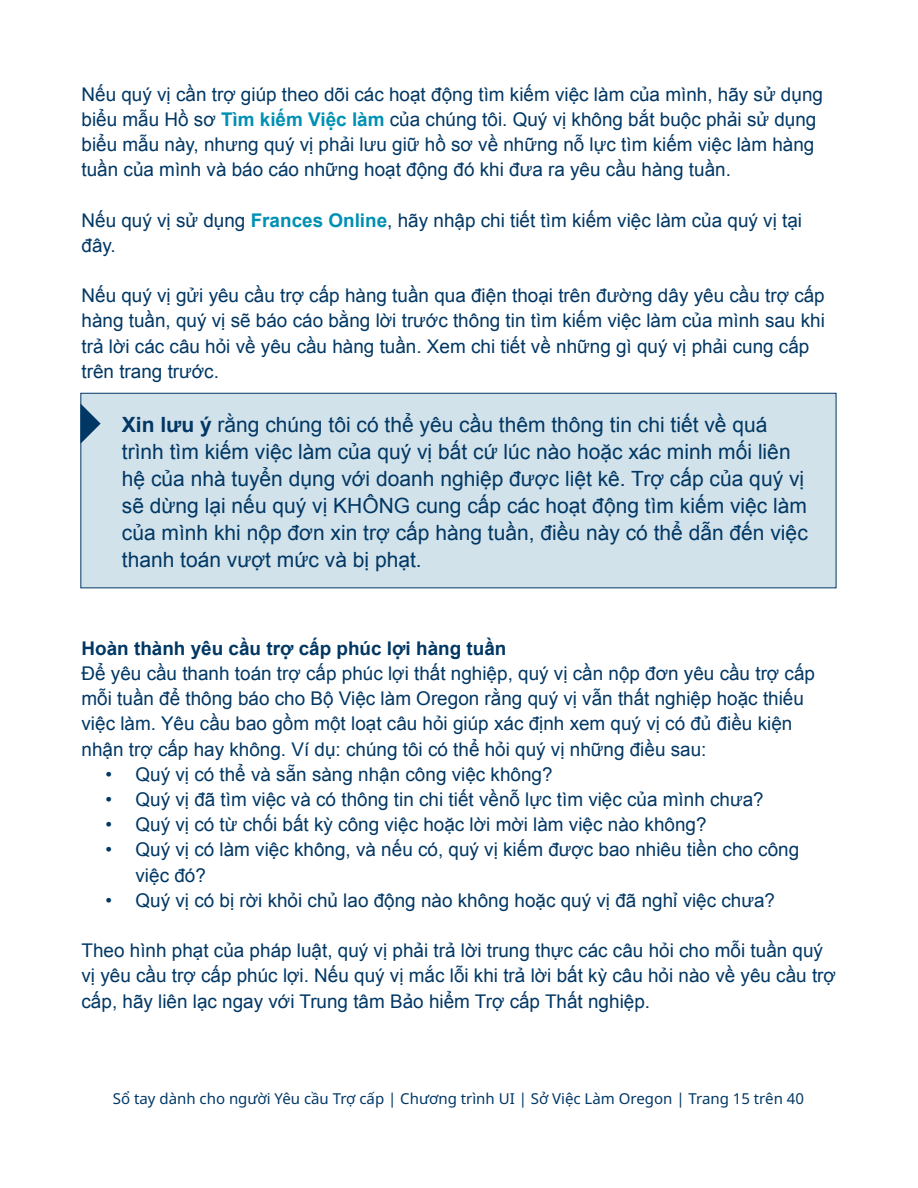
<style>
.page{position:relative;width:918px;height:1188px;background:#fff}
.page>*{position:absolute;margin:0;border:0;box-sizing:border-box;transform-origin:0 0}
.t1{font:21px/27px "Arial";color:#003764}
.t2{font:18.9px/25.2px "Arial";color:#003764}
.t3{font:700 18.9px "Arial";color:#003764}
.t4{font:15px "Noto Sans";color:#003764}
.s1{font-weight:700;color:#0090b3}
.s2{font-weight:700}
</style>
<div class="page">
<div style="left:80px;top:393px;width:756px;height:195px;background:#d2e2ea;border:1px solid #003764"></div>
<svg style="left:80px;top:403px;width:21px;height:41px"></svg>
<p class="t2" style="left:82px;top:82px;width:743px">Nếu quý vị cần trợ giúp theo dõi các hoạt động tìm kiếm việc làm của mình, hãy sử dụng biểu mẫu Hồ sơ <span class="s1">Tìm kiếm Việc làm</span> của chúng tôi. Quý vị không bắt buộc phải sử dụng biểu mẫu này, nhưng quý vị phải lưu giữ hồ sơ về những nỗ lực tìm kiếm việc làm hàng tuần của mình và báo cáo những hoạt động đó khi đưa ra yêu cầu hàng tuần.</p>
<p class="t2" style="left:82px;top:207px;width:722px">Nếu quý vị sử dụng <span class="s1">Frances Online</span>, hãy nhập chi tiết tìm kiếm việc làm của quý vị tại đây.</p>
<p class="t2" style="left:82px;top:283px;width:745px">Nếu quý vị gửi yêu cầu trợ cấp hàng tuần qua điện thoại trên đường dây yêu cầu trợ cấp hàng tuần, quý vị sẽ báo cáo bằng lời trước thông tin tìm kiếm việc làm của mình sau khi trả lời các câu hỏi về yêu cầu hàng tuần. Xem chi tiết về những gì quý vị phải cung cấp trên trang trước.</p>
<p class="t1" style="left:122px;top:411px;width:687px"><span class="s2">Xin lưu ý</span> rằng chúng tôi có thể yêu cầu thêm thông tin chi tiết về quá trình tìm kiếm việc làm của quý vị bất cứ lúc nào hoặc xác minh mối liên hệ của nhà tuyển dụng với doanh nghiệp được liệt kê. Trợ cấp của quý vị sẽ dừng lại nếu quý vị KHÔNG cung cấp các hoạt động tìm kiếm việc làm của mình khi nộp đơn xin trợ cấp hàng tuần, điều này có thể dẫn đến việc thanh toán vượt mức và bị phạt.</p>
<p class="t3" style="left:82px;top:636px;width:426px">Hoàn thành yêu cầu trợ cấp phúc lợi hàng tuần</p>
<p class="t2" style="left:82px;top:661px;width:735px">Để yêu cầu thanh toán trợ cấp phúc lợi thất nghiệp, quý vị cần nộp đơn yêu cầu trợ cấp mỗi tuần để thông báo cho Bộ Việc làm Oregon rằng quý vị vẫn thất nghiệp hoặc thiếu việc làm. Yêu cầu bao gồm một loạt câu hỏi giúp xác định xem quý vị có đủ điều kiện nhận trợ cấp hay không. Ví dụ: chúng tôi có thể hỏi quý vị những điều sau:</p>
<p class="t2" style="left:106px;top:762px;width:449px">• Quý vị có thể và sẵn sàng nhận công việc không?</p>
<p class="t2" style="left:106px;top:787px;width:660px">• Quý vị đã tìm việc và có thông tin chi tiết vềnỗ lực tìm việc của mình chưa?</p>
<p class="t2" style="left:106px;top:812px;width:603px">• Quý vị có từ chối bất kỳ công việc hoặc lời mời làm việc nào không?</p>
<p class="t2" style="left:136px;top:837px;width:665px;text-indent:-30px">• Quý vị có làm việc không, và nếu có, quý vị kiếm được bao nhiêu tiền cho công việc đó?</p>
<p class="t2" style="left:106px;top:888px;width:671px">• Quý vị có bị rời khỏi chủ lao động nào không hoặc quý vị đã nghỉ việc chưa?</p>
<p class="t2" style="left:82px;top:938px;width:756px">Theo hình phạt của pháp luật, quý vị phải trả lời trung thực các câu hỏi cho mỗi tuần quý vị yêu cầu trợ cấp phúc lợi. Nếu quý vị mắc lỗi khi trả lời bất kỳ câu hỏi nào về yêu cầu trợ cấp, hãy liên lạc ngay với Trung tâm Bảo hiểm Trợ cấp Thất nghiệp.</p>
<p class="t4" style="left:113px;top:1090px;width:693px">Sổ tay dành cho người Yêu cầu Trợ cấp | Chương trình UI | Sở Việc Làm Oregon | Trang 15 trên 40</p>
</div>
